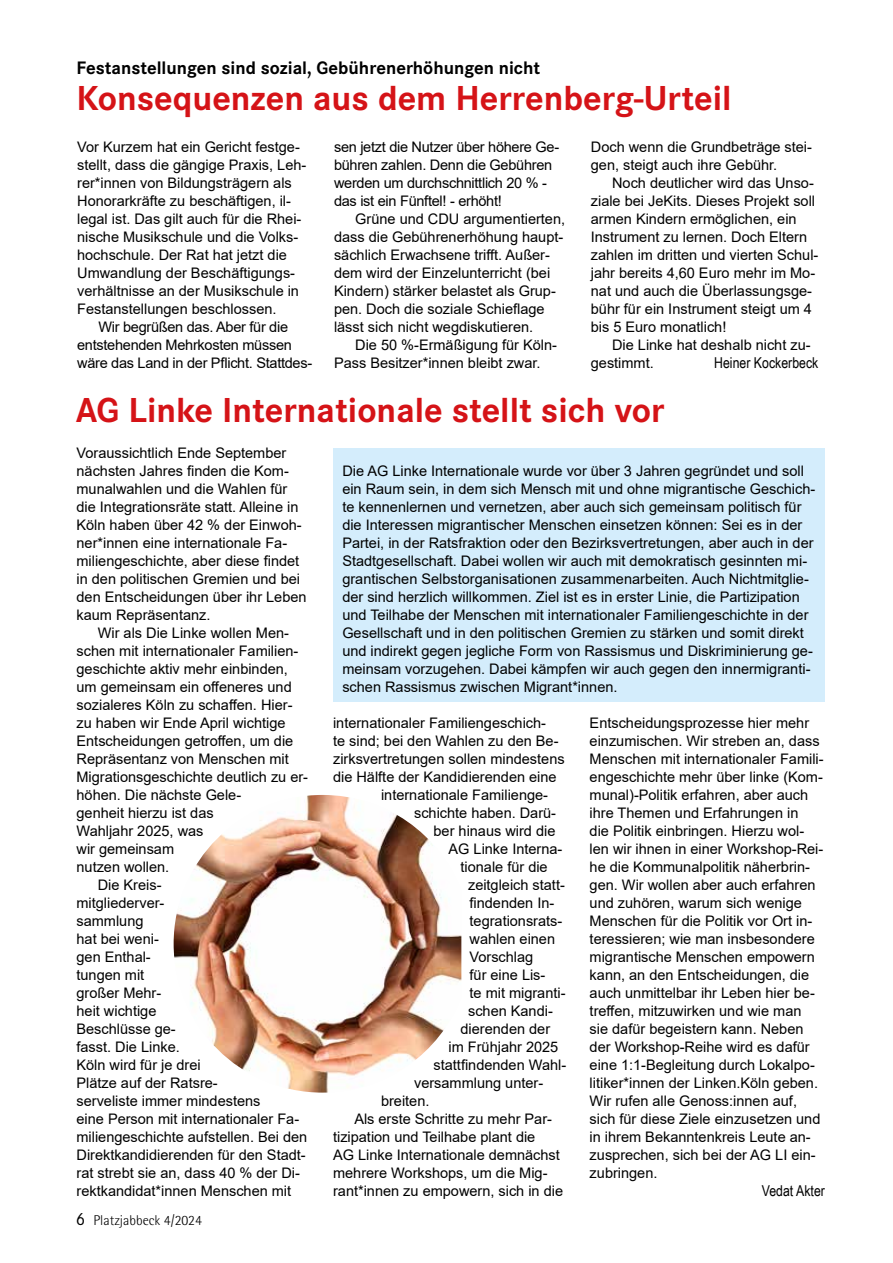
<style>
.page{position:relative;width:893px;height:1263px;background:#fff}
.page>*{position:absolute;margin:0;border:0;box-sizing:border-box;transform-origin:0 0}
.t1{font:700 36px "Corporate S";color:#d51317}
.t2{font:700 18.75px "Corporate S";color:#000}
.t3{font:15px "Arial Narrow";color:#000}
.t4{font:14.55px/18px "Arial";color:#000}
.t5{font:14.55px/18px "Arial";letter-spacing:-.02em;color:#000}
.t6{font:300 14.25px "Rotis Semi Sans Pro";color:#000}
.s1{font-family:"Corporate S Pro";font-weight:400;font-size:18px}
</style>
<div class="page">
<div style="left:334px;top:448px;width:491px;height:254px;background:#d4edfc"></div>
<img style="left:174px;top:795px;width:287px;height:297px">
<p class="t2" style="left:77px;top:55px;width:465px">Festanstellungen sind sozial, Gebührenerhöhungen nicht</p>
<h1 class="t1" style="left:77px;top:73px;width:657px">Konsequenzen aus dem Herrenberg-Urteil</h1>
<p class="t4" style="left:77px;top:137px;width:231px">Vor Kurzem hat ein Gericht festge&shy;stellt, dass die gängige Praxis, Leh&shy;rer*innen von Bildungsträgern als Honorarkräfte zu beschäftigen, il&shy;legal ist. Das gilt auch für die Rhei&shy;nische Musikschule und die Volks&shy;hochschule. Der Rat hat jetzt die Umwandlung der Beschäftigungs&shy;verhältnisse an der Musikschule in Festanstellungen beschlossen.</p>
<p class="t5" style="left:77px;top:317px;width:237px;text-indent:21px">Wir begrüßen das. Aber für die entstehenden Mehrkosten müssen wäre das Land in der Pflicht. Stattdes-</p>
<p class="t5" style="left:334px;top:137px;width:227px">sen jetzt die Nutzer über höhere Ge&shy;bühren zahlen. Denn die Gebühren werden um durchschnittlich 20 % - das ist ein Fünftel! - erhöht!</p>
<p class="t4" style="left:334px;top:209px;width:233px;text-indent:21px">Grüne und CDU argumentierten, dass die Gebührenerhöhung haupt&shy;sächlich Erwachsene trifft. Außer&shy;dem wird der Einzelunterricht (bei Kindern) stärker belastet als Grup&shy;pen. Doch die soziale Schieflage lässt sich nicht wegdiskutieren.</p>
<p class="t4" style="left:334px;top:335px;width:224px;text-indent:21px">Die 50 %-Ermäßigung für Köln-<br>Pass Besitzer*innen bleibt zwar.</p>
<p class="t4" style="left:591px;top:137px;width:223px">Doch wenn die Grundbeträge stei&shy;gen, steigt auch ihre Gebühr.</p>
<p class="t4" style="left:591px;top:173px;width:229px;text-indent:21px">Noch deutlicher wird das Unso&shy;ziale bei JeKits. Dieses Projekt soll armen Kindern ermöglichen, ein<br>Instrument zu lernen. Doch Eltern zahlen im dritten und vierten Schul&shy;jahr bereits 4,60 Euro mehr im Mo&shy;nat und auch die Überlassungsge&shy;bühr für ein Instrument steigt um 4 bis 5 Euro monatlich!</p>
<p class="t4" style="left:591px;top:335px;width:221px;text-indent:21px">Die Linke hat deshalb nicht zu&shy;gestimmt.</p>
<p class="t3" style="left:714px;top:351px;width:106px">Heiner Kockerbeck</p>
<h1 class="t1" style="left:76px;top:385px;width:590px">AG Linke Internationale stellt sich vor</h1>
<p class="t4" style="left:77px;top:443px;width:232px">Voraussichtlich Ende September nächsten Jahres finden die Kom&shy;munalwahlen und die Wahlen für die Integrationsräte statt. Alleine in<br>Köln haben über 42 % der Einwoh&shy;ner*innen eine internationale Fa&shy;miliengeschichte, aber diese findet in den politischen Gremien und bei den Entscheidungen über ihr Leben kaum Repräsentanz.</p>
<p class="t4" style="left:98px;top:623px;width:193px">Wir als Die Linke wollen Men-</p>
<p class="t4" style="left:77px;top:641px;width:223px">schen mit internationaler Familien-</p>
<p class="t4" style="left:77px;top:659px;width:213px">geschichte aktiv mehr einbinden,</p>
<p class="t4" style="left:77px;top:677px;width:217px">um gemeinsam ein offeneres und</p>
<p class="t4" style="left:77px;top:695px;width:217px">sozialeres Köln zu schaffen. Hier-</p>
<p class="t4" style="left:77px;top:713px;width:210px">zu haben wir Ende April wichtige</p>
<p class="t4" style="left:77px;top:731px;width:218px">Entscheidungen getroffen, um die</p>
<p class="t4" style="left:77px;top:749px;width:214px">Repräsentanz von Menschen mit</p>
<p class="t4" style="left:77px;top:767px;width:233px">Migrationsgeschichte deutlich zu er-</p>
<p class="t4" style="left:77px;top:785px;width:166px">höhen. Die nächste Gele-</p>
<p class="t4" style="left:77px;top:803px;width:139px">genheit hierzu ist das</p>
<p class="t4" style="left:77px;top:821px;width:128px">Wahljahr 2025, was</p>
<p class="t4" style="left:77px;top:839px;width:99px">wir gemeinsam</p>
<p class="t4" style="left:77px;top:857px;width:94px">nutzen wollen.</p>
<p class="t4" style="left:98px;top:875px;width:65px">Die Kreis-</p>
<p class="t4" style="left:77px;top:893px;width:89px">mitgliederver-</p>
<p class="t4" style="left:77px;top:911px;width:69px">sammlung</p>
<p class="t4" style="left:77px;top:929px;width:84px">hat bei weni-</p>
<p class="t4" style="left:77px;top:947px;width:76px">gen Enthal-</p>
<p class="t4" style="left:77px;top:965px;width:69px">tungen mit</p>
<p class="t4" style="left:77px;top:983px;width:86px">großer Mehr-</p>
<p class="t4" style="left:77px;top:1001px;width:81px">heit wichtige</p>
<p class="t4" style="left:77px;top:1019px;width:101px">Beschlüsse ge-</p>
<p class="t4" style="left:77px;top:1037px;width:105px">fasst. Die Linke.</p>
<p class="t4" style="left:77px;top:1055px;width:126px">Köln wird für je drei</p>
<p class="t4" style="left:77px;top:1073px;width:143px">Plätze auf der Ratsre-</p>
<p class="t4" style="left:77px;top:1091px;width:185px">serveliste immer mindestens</p>
<p class="t4" style="left:77px;top:1109px;width:224px">eine Person mit internationaler Fa-</p>
<p class="t4" style="left:77px;top:1127px;width:232px">miliengeschichte aufstellen. Bei den</p>
<p class="t4" style="left:77px;top:1145px;width:231px">Direktkandidierenden für den Stadt-</p>
<p class="t4" style="left:77px;top:1163px;width:225px">rat strebt sie an, dass 40 % der Di-</p>
<p class="t4" style="left:77px;top:1181px;width:216px">rektkandidat*innen Menschen mit</p>
<p class="t6" style="left:76px;top:1212px;width:128px"><span class="s1">6</span> Platzjabbeck 4/2024</p>
<p class="t4" style="left:342px;top:461px;width:474px">Die AG Linke Internationale wurde vor über 3 Jahren gegründet und soll ein Raum sein, in dem sich Mensch mit und ohne migrantische Geschich&shy;te kennenlernen und vernetzen, aber auch sich gemeinsam politisch für die Interessen migrantischer Menschen einsetzen können: Sei es in der Partei, in der Ratsfraktion oder den Bezirksvertretungen, aber auch in der Stadtgesellschaft. Dabei wollen wir auch mit demokratisch gesinnten mi&shy;grantischen Selbstorganisationen zusammenarbeiten. Auch Nichtmitglie&shy;der sind herzlich willkommen. Ziel ist es in erster Linie, die Partizipation und Teilhabe der Menschen mit internationaler Familiengeschichte in der Gesellschaft und in den politischen Gremien zu stärken und somit direkt und indirekt gegen jegliche Form von Rassismus und Diskriminierung ge&shy;meinsam vorzugehen. Dabei kämpfen wir auch gegen den innermigranti&shy;schen Rassismus zwischen Migrant*innen.</p>
<p class="t4" style="left:333px;top:713px;width:215px">internationaler Familiengeschich-</p>
<p class="t4" style="left:333px;top:731px;width:227px">te sind; bei den Wahlen zu den Be-</p>
<p class="t4" style="left:333px;top:749px;width:233px">zirksvertretungen sollen mindestens</p>
<p class="t4" style="left:333px;top:767px;width:225px">die Hälfte der Kandidierenden eine</p>
<p class="t4" style="left:381px;top:785px;width:169px">internationale Familienge-</p>
<p class="t4" style="left:414px;top:803px;width:144px">schichte haben. Darü-</p>
<p class="t4" style="left:434px;top:821px;width:123px">ber hinaus wird die</p>
<p class="t4" style="left:449px;top:839px;width:115px">AG Linke Interna-</p>
<p class="t4" style="left:461px;top:857px;width:89px">tionale für die</p>
<p class="t4" style="left:468px;top:875px;width:98px">zeitgleich statt-</p>
<p class="t4" style="left:470px;top:893px;width:86px">findenden In-</p>
<p class="t4" style="left:470px;top:911px;width:94px">tegrationsrats-</p>
<p class="t4" style="left:470px;top:929px;width:87px">wahlen einen</p>
<p class="t4" style="left:470px;top:947px;width:65px">Vorschlag</p>
<p class="t4" style="left:470px;top:965px;width:77px">für eine Lis-</p>
<p class="t4" style="left:470px;top:983px;width:97px">te mit migranti-</p>
<p class="t4" style="left:468px;top:1001px;width:86px">schen Kandi-</p>
<p class="t4" style="left:461px;top:1019px;width:91px">dierenden der</p>
<p class="t4" style="left:449px;top:1037px;width:111px">im Frühjahr 2025</p>
<p class="t4" style="left:434px;top:1055px;width:134px">stattfindenden Wahl-</p>
<p class="t4" style="left:414px;top:1073px;width:131px">versammlung unter-</p>
<p class="t4" style="left:381px;top:1091px;width:50px">breiten.</p>
<p class="t4" style="left:354px;top:1109px;width:199px">Als erste Schritte zu mehr Par-</p>
<p class="t4" style="left:333px;top:1127px;width:204px">tizipation und Teilhabe plant die</p>
<p class="t4" style="left:333px;top:1145px;width:228px">AG Linke Internationale demnächst</p>
<p class="t4" style="left:333px;top:1163px;width:216px">mehrere Workshops, um die Mig-</p>
<p class="t4" style="left:333px;top:1181px;width:231px">rant*innen zu empowern, sich in die</p>
<p class="t4" style="left:590px;top:713px;width:235px">Entscheidungsprozesse hier mehr einzumischen. Wir streben an, dass Menschen mit internationaler Famili&shy;engeschichte mehr über linke (Kom&shy;munal)-Politik erfahren, aber auch ihre Themen und Erfahrungen in<br>die Politik einbringen. Hierzu wol&shy;len wir ihnen in einer Workshop-Rei&shy;he die Kommunalpolitik näherbrin&shy;gen. Wir wollen aber auch erfahren und zuhören, warum sich wenige Menschen für die Politik vor Ort in&shy;teressieren; wie man insbesondere migrantische Menschen empowern kann, an den Entscheidungen, die auch unmittelbar ihr Leben hier be&shy;treffen, mitzuwirken und wie man sie dafür begeistern kann. Neben der Workshop-Reihe wird es dafür eine 1:1-Begleitung durch Lokalpo&shy;litiker*innen der Linken.Köln geben.<br>Wir rufen alle Genoss:innen auf, sich für diese Ziele einzusetzen und in ihrem Bekanntenkreis Leute an&shy;zusprechen, sich bei der AG LI ein&shy;zubringen.</p>
<p class="t3" style="left:762px;top:1179px;width:65px">Vedat Akter</p>
</div>
